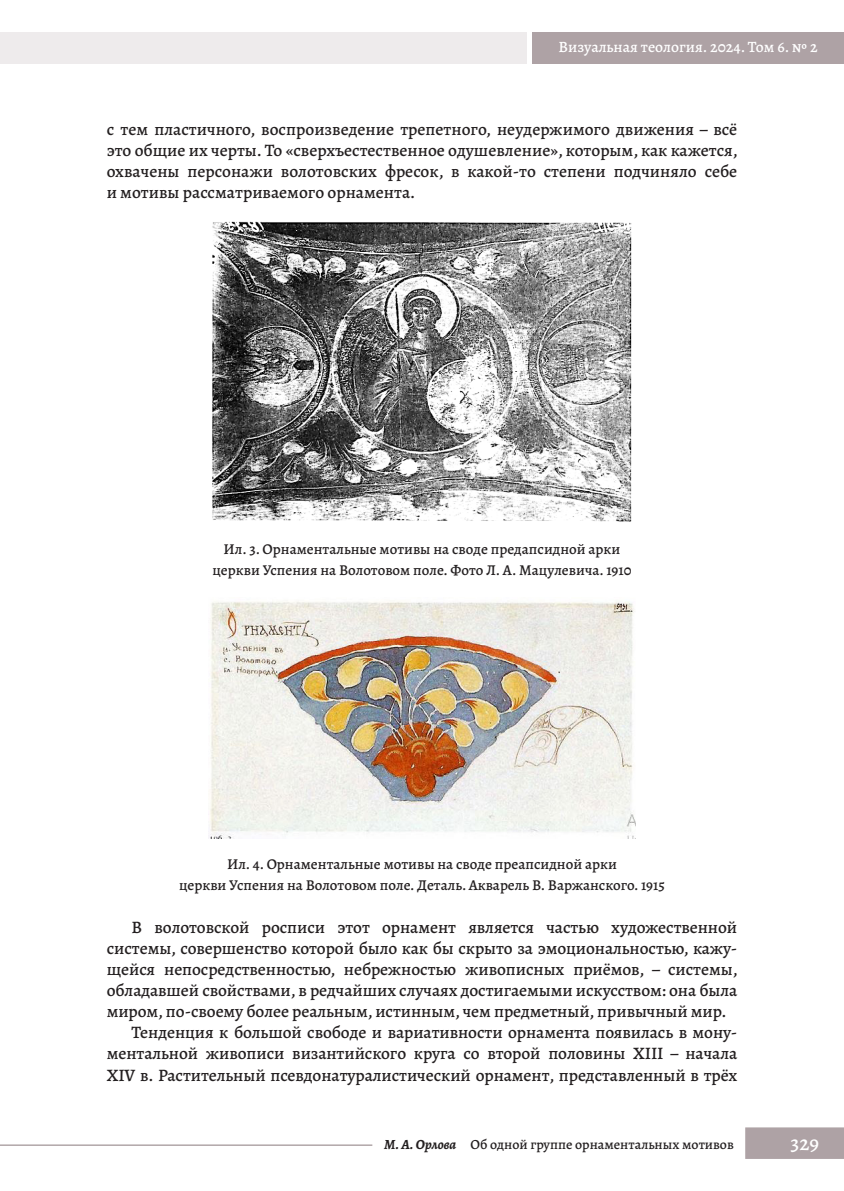
<style>
.page{position:relative;width:844px;height:1191px;background:#fff}
.page>*{position:absolute;margin:0;border:0;box-sizing:border-box;transform-origin:0 0}
.t1{font:500 21px "Alegreya";color:#fff}
.t2{font:500 17.5px/21px "Alegreya";letter-spacing:-.005em;color:#231f20;text-align:justify}
.t3{font:500 15.75px "Alegreya";color:#fff}
.t4{font:500 15.05px/21px "Alegreya";color:#231f20;text-align:center}
.t5{font:500 14px "Alegreya";color:#231f20}
.s1{font-weight:700;font-style:italic}
</style>
<div class="page">
<hr style="left:0;top:1144px;width:372px;height:1px;background:#8b7a7e">
<div style="left:745px;top:1127px;width:98px;height:32px;background:#aea2a5;border:2px solid #aea2a5"></div>
<div style="left:532px;top:32px;width:311px;height:32px;background:#aea2a5"></div>
<div style="left:0;top:32px;width:527px;height:32px;background:#eeebec"></div>
<img style="left:212px;top:221px;width:420px;height:301px">
<img style="left:210px;top:601px;width:425px;height:237px">
<p class="t3" style="left:558px;top:37px;width:260px">Визуальная теология. 2024. Том 6. № 2</p>
<p class="t2" style="left:107px;top:119px;width:632px">с тем пластичного, воспроизведение трепетного, неудержимого движения – всё это общие их черты. То «сверхъестественное одушевление», которым, как кажется, охвачены персонажи волотовских фресок, в какой-то степени подчиняло себе и мотивы рассматриваемого орнамента.</p>
<p class="t4" style="left:212px;top:538px;width:420px">Ил. 3. Орнаментальные мотивы на своде предапсидной арки церкви Успения на Волотовом поле. Фото Л. А. Мацулевича. 1910</p>
<p class="t4" style="left:179px;top:853px;width:487px">Ил. 4. Орнаментальные мотивы на своде преапсидной арки<br>церкви Успения на Волотовом поле. Деталь. Акварель В. Варжанского. 1915</p>
<p class="t2" style="left:131px;top:917px;width:607px">В волотовской росписи этот орнамент является частью художественной</p>
<p class="t2" style="left:107px;top:938px;width:631px">системы, совершенство которой было как бы скрыто за эмоциональностью, кажу-</p>
<p class="t2" style="left:107px;top:959px;width:632px">щейся непосредственностью, небрежностью живописных приёмов, – системы,</p>
<p class="t2" style="left:107px;top:980px;width:631px">обладавшей свойствами, в редчайших случаях достигаемыми искусством: она была</p>
<p class="t2" style="left:107px;top:1001px;width:621px">миром, по-своему более реальным, истинным, чем предметный, привычный мир.</p>
<p class="t2" style="left:131px;top:1022px;width:607px">Тенденция к большой свободе и вариативности орнамента появилась в мону-</p>
<p class="t2" style="left:107px;top:1043px;width:632px">ментальной живописи византийского круга со второй половины XIII – начала</p>
<p class="t2" style="left:107px;top:1064px;width:632px">XIV в. Растительный псевдонатуралистический орнамент, представленный в трёх</p>
<p class="t5" style="left:384px;top:1135px;width:351px"><span class="s1">М. А. Орлова</span> Об одной группе орнаментальных мотивов</p>
<p class="t1" style="left:790px;top:1129px;width:30px">329</p>
</div>
